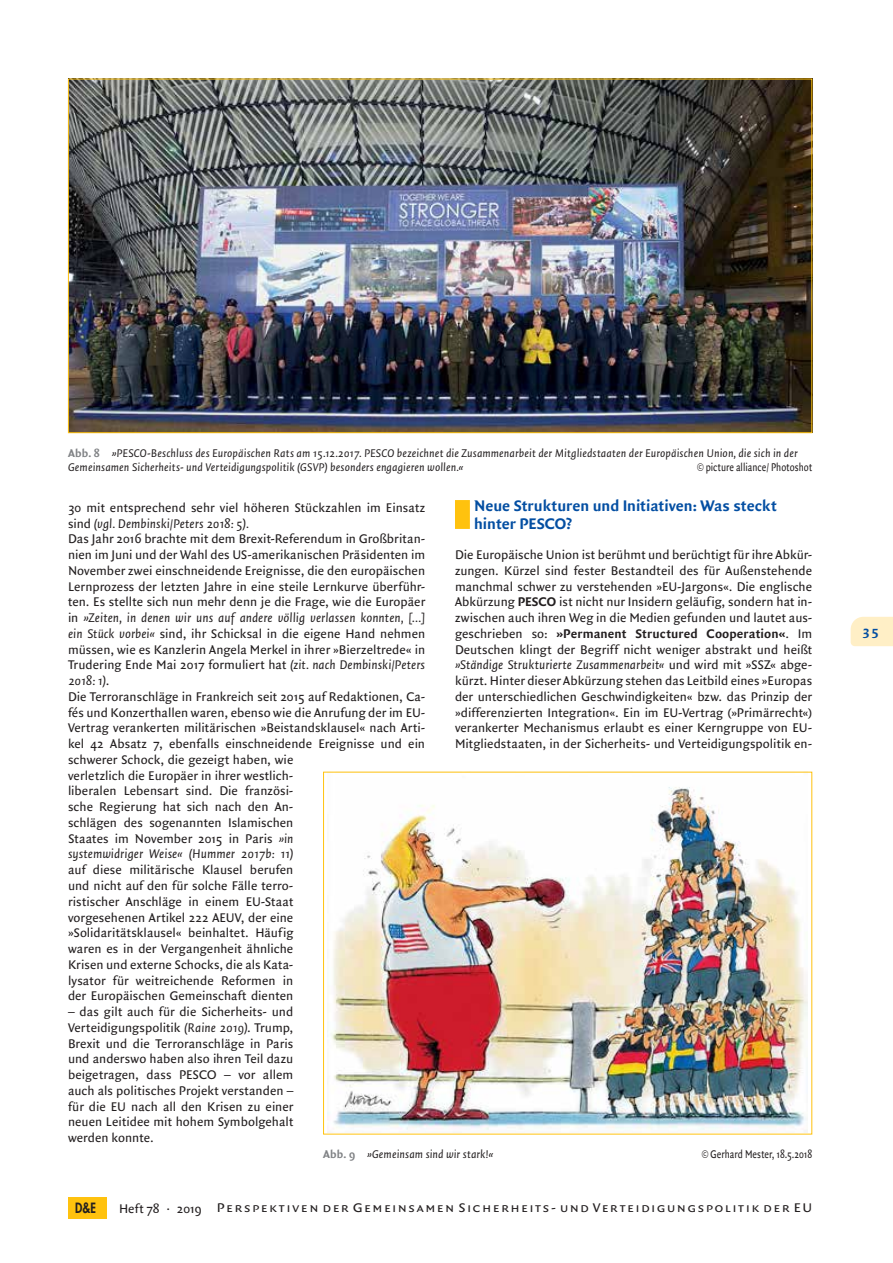
<style>
.page{position:relative;width:893px;height:1263px;background:#fff}
.page>*{position:absolute;margin:0;border:0;box-sizing:border-box;transform-origin:0 0}
.t1{font:700 16.5px/18px "Quadraat Sans";color:#034ea2}
.t2{font:800 13.8px "Futura";color:#231f20;scale:.82 1}
.t3{font:13.5px/15.8px "Quadraat Sans";color:#231f20;text-align:justify}
.t4{font:13.5px "Quadraat Sans Caps";letter-spacing:.1em;color:#231f20;scale:1.1 1}
.t5{font:700 13.5px "Quadraat Sans";color:#034ea2;scale:1.1 1}
.t6{font:italic 12px/14.2px "Quadraat Sans";letter-spacing:.005em;color:#231f20}
.t7{font:12px "Quadraat Sans";color:#231f20;scale:.8 1}
.s1{font-weight:700;font-style:normal;color:#808285}
.s2{font-style:italic}
.s3{font-weight:700}
</style>
<div class="page">
<div style="left:455px;top:500px;width:15px;height:29px;background:#ffc20e"></div>
<img style="left:70px;top:81px;width:740px;height:350px">
<img style="left:327px;top:787px;width:481px;height:344px">
<svg style="left:851px;top:617px;width:42px;height:29px"></svg>
<div style="left:68px;top:1197px;width:38px;height:21px;background:#ffc20e"></div>
<p class="t6" style="left:68px;top:446px;width:731px"><span class="s1">Abb. 8</span> »PESCO-Beschluss des Europäischen Rats am 15.12.2017. PESCO bezeichnet die Zusammenarbeit der Mitgliedstaaten der Europäischen Union, die sich in der<br>Gemeinsamen Sicherheits- und Verteidigungspolitik (GSVP) besonders engagieren wollen.«</p>
<p class="t7" style="left:697px;top:462px;width:145px">© picture alliance/ Photoshot</p>
<p class="t3" style="left:68px;top:501px;width:359px;text-align:left">30 mit entsprechend sehr viel höheren Stückzahlen im Einsatz sind <span class="s2">(vgl. Dembinski/Peters 2018: 5).<br></span>Das Jahr 2016 brachte mit dem Brexit-Referendum in Großbritan&shy;nien im Juni und der Wahl des US-amerikanischen Präsidenten im November zwei einschneidende Ereignisse, die den europäischen Lernprozess der letzten Jahre in eine steile Lernkurve überführ&shy;ten. Es stellte sich nun mehr denn je die Frage, wie die Europäer in <span class="s2">»Zeiten, in denen wir uns auf andere völlig verlassen konnten, […] ein Stück vorbei«</span> sind, ihr Schicksal in die eigene Hand nehmen müssen, wie es Kanzlerin Angela Merkel in ihrer »Bierzeltrede« in Trudering Ende Mai 2017 formuliert hat <span class="s2">(zit. nach Dembinski/Peters 2018: 1)</span>.<br>Die Terroranschläge in Frankreich seit 2015 auf Redaktionen, Ca&shy;fés und Konzerthallen waren, ebenso wie die Anrufung der im EU-Vertrag verankerten militärischen »Beistandsklausel« nach Arti&shy;kel 42 Absatz 7, ebenfalls einschneidende Ereignisse und ein schwerer Schock, die gezeigt haben, wie<br>verletzlich die Europäer in ihrer westlich-<br>liberalen Lebensart sind. Die französi-<br>sche Regierung hat sich nach den An-<br>schlägen des sogenannten Islamischen<br>Staates im November 2015 in Paris <span class="s2">»in<br>systemwidriger Weise« (Hummer 2017b: 11)</span></p>
<p class="t3" style="left:68px;top:863px;width:227px">auf diese militärische Klausel berufen und nicht auf den für solche Fälle terro&shy;ristischer Anschläge in einem EU-Staat vorgesehenen Artikel 222 AEUV, der eine »Solidaritätsklausel« beinhaltet. Häufig waren es in der Vergangenheit ähnliche Krisen und externe Schocks, die als Kata&shy;lysator für weitreichende Reformen in der Europäischen Gemeinschaft dienten</p>
<p class="t3" style="left:68px;top:1005px;width:227px">– das gilt auch für die Sicherheits- und Verteidigungspolitik <span class="s2">(Raine 2019)</span>. Trump, Brexit und die Terroranschläge in Paris und anderswo haben also ihren Teil dazu beigetragen, dass PESCO – vor allem auch als politisches Projekt verstanden – für die EU nach all den Krisen zu einer neuen Leitidee mit hohem Symbolgehalt werden konnte.</p>
<p class="t1" style="left:474px;top:498px;width:304px">Neue Strukturen und Initiativen: Was steckt hinter PESCO?</p>
<p class="t3" style="left:455px;top:548px;width:359px">Die Europäische Union ist berühmt und berüchtigt für ihre Abkür&shy;zungen. Kürzel sind fester Bestandteil des für Außenstehende manchmal schwer zu verstehenden »EU-Jargons«. Die englische Abkürzung <span class="s3">PESCO</span> ist nicht nur Insidern geläufig, sondern hat in&shy;zwischen auch ihren Weg in die Medien gefunden und lautet aus&shy;geschrieben so: <span class="s3">»Permanent Structured Cooperation«</span>. Im Deutschen klingt der Begriff nicht weniger abstrakt und heißt <span class="s2">»Ständige Strukturierte Zusammenarbeit«</span> und wird mit »SSZ« abge&shy;kürzt. Hinter dieser Abkürzung stehen das Leitbild eines »Europas der unterschiedlichen Geschwindigkeiten« bzw. das Prinzip der »differenzierten Integration«. Ein im EU-Vertrag (»Primärrecht«) verankerter Mechanismus erlaubt es einer Kerngruppe von EU-Mitgliedstaaten, in der Sicherheits- und Verteidigungspolitik en-</p>
<p class="t2" style="left:75px;top:1201px;width:27px">D&amp;E</p>
<p class="t3" style="left:119px;top:1202px;width:84px">Heft 78 · 2019</p>
<p class="t6" style="left:323px;top:1147px;width:172px"><span class="s1">Abb. 9</span> »Gemeinsam sind wir stark!«</p>
<p class="t7" style="left:702px;top:1149px;width:139px">© Gerhard Mester, 18.5.2018</p>
<p class="t4" style="left:217px;top:1199px;width:543px">Perspektiven der Gemeinsamen Sicherheits- und Verteidigungspolitik der EU</p>
<p class="t5" style="left:862px;top:625px;width:17px">35</p>
</div>
